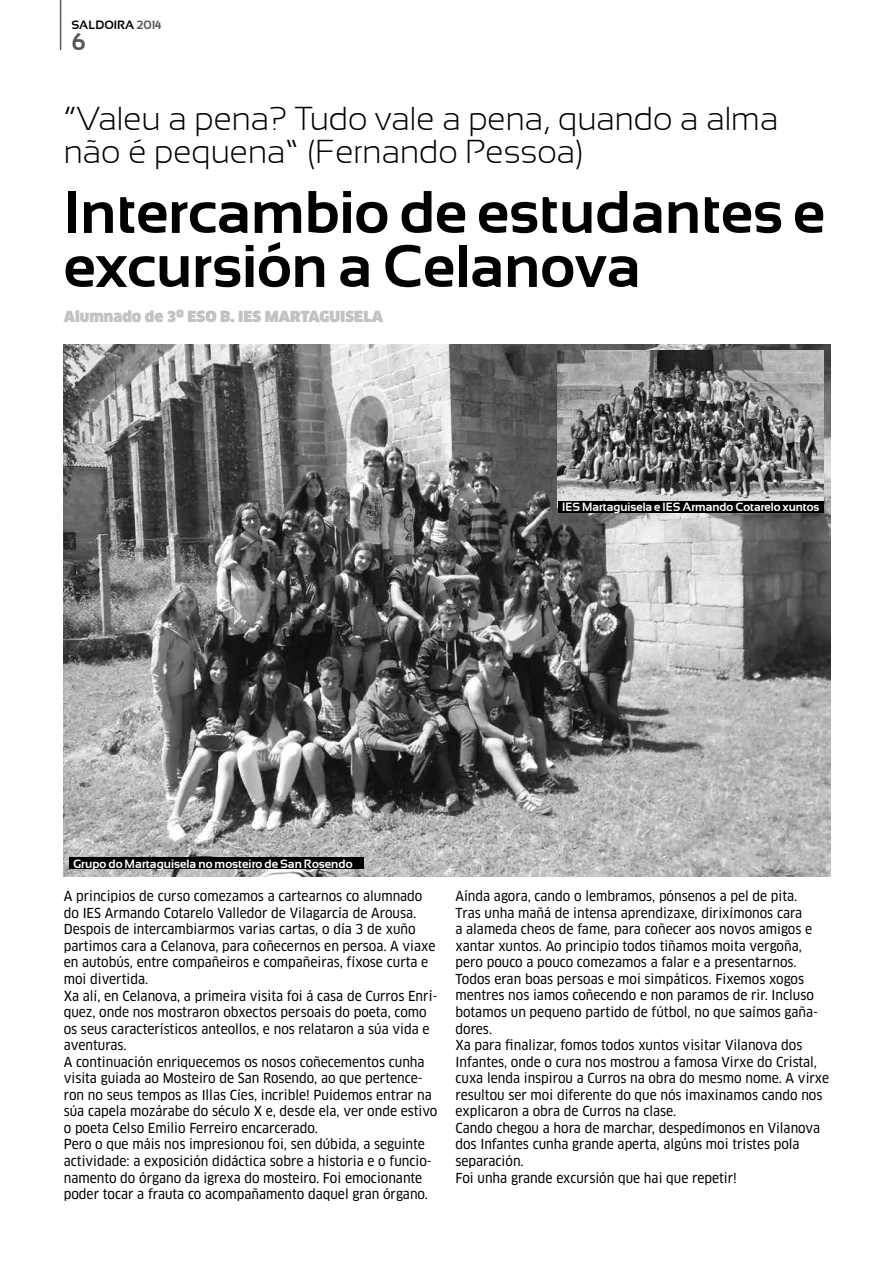
<style>
.page{position:relative;width:893px;height:1263px;background:#fff}
.page>*{position:absolute;margin:0;border:0;box-sizing:border-box;transform-origin:0 0}
.t1{font:700 60px/54px "Sansation";color:#000}
.t2{font:300 33px/33px "Sansation";color:#000}
.t3{font:700 24px "Sansation";color:#565757}
.t4{font:900 15px "Clan Pro";color:#c1c2c4}
.t5{font:13.5px/16.5px "Clan Pro Narrow News";color:#000}
.t6{font:700 12px "Sansation";color:#fff}
.t7{font:700 12px "Sansation";color:#000}
.s1{color:#565757}
</style>
<div class="page">
<hr style="left:60px;top:0;width:1px;height:50px;background:#565757">
<img style="left:64px;top:344px;width:766px;height:532px">
<div style="left:69px;top:857px;width:294px;height:12px;background:#000"></div>
<img style="left:558px;top:351px;width:266px;height:150px">
<div style="left:558px;top:501px;width:266px;height:12px;background:#000"></div>
<p class="t7" style="left:72px;top:18px;width:91px">SALDOIRA <span class="s1">2014</span></p>
<h3 class="t3" style="left:72px;top:28px;width:16px">6</h3>
<h2 class="t2" style="left:64px;top:103px;width:716px">“Valeu a pena? Tudo vale a pena, quando a alma não é pequena” (Fernando Pessoa)</h2>
<h1 class="t1" style="left:64px;top:185px;width:763px">Intercambio de estudantes e excursión a Celanova</h1>
<p class="t4" style="left:64px;top:307px;width:321px">Alumnado de 3º ESO B. IES MARTAGUISELA</p>
<p class="t6" style="left:73px;top:857px;width:281px">Grupo do Martaguisela no mosteiro de San Rosendo</p>
<p class="t6" style="left:562px;top:500px;width:259px">IES Martaguisela e IES Armando Cotarelo xuntos</p>
<p class="t5" style="left:64px;top:888px;width:375px">A principios de curso comezamos a cartearnos co alumnado do IES Armando Cotarelo Valledor de Vilagarcía de Arousa.<br>Despois de intercambiarmos varias cartas, o día 3 de xuño partimos cara a Celanova, para coñecernos en persoa. A viaxe en autobús, entre compañeiros e compañeiras, fíxose curta e moi divertida.<br>Xa alí, en Celanova, a primeira visita foi á casa de Curros Enrí&shy;quez, onde nos mostraron obxectos persoais do poeta, como os seus característicos anteollos, e nos relataron a súa vida e aventuras.<br>A continuación enriquecemos os nosos coñecementos cunha visita guiada ao Mosteiro de San Rosendo, ao que pertence&shy;ron no seus tempos as Illas Cíes, incrible! Puidemos entrar na súa capela mozárabe do século X e, desde ela, ver onde estivo o poeta Celso Emilio Ferreiro encarcerado.<br>Pero o que máis nos impresionou foi, sen dúbida, a seguinte actividade: a exposición didáctica sobre a historia e o funcio&shy;namento do órgano da igrexa do mosteiro. Foi emocionante poder tocar a frauta co acompañamento daquel gran órgano.</p>
<p class="t5" style="left:455px;top:888px;width:375px">Aínda agora, cando o lembramos, pónsenos a pel de pita.<br>Tras unha mañá de intensa aprendizaxe, dirixímonos cara<br>a alameda cheos de fame, para coñecer aos novos amigos e xantar xuntos. Ao principio todos tiñamos moita vergoña, pero pouco a pouco comezamos a falar e a presentarnos.<br>Todos eran boas persoas e moi simpáticos. Fixemos xogos mentres nos iamos coñecendo e non paramos de rir. Incluso botamos un pequeno partido de fútbol, no que saímos gaña&shy;dores.<br>Xa para finalizar, fomos todos xuntos visitar Vilanova dos Infantes, onde o cura nos mostrou a famosa Virxe do Cristal, cuxa lenda inspirou a Curros na obra do mesmo nome. A virxe resultou ser moi diferente do que nós imaxinamos cando nos explicaron a obra de Curros na clase.<br>Cando chegou a hora de marchar, despedímonos en Vilanova dos Infantes cunha grande aperta, algúns moi tristes pola separación.<br>Foi unha grande excursión que hai que repetir!</p>
</div>
